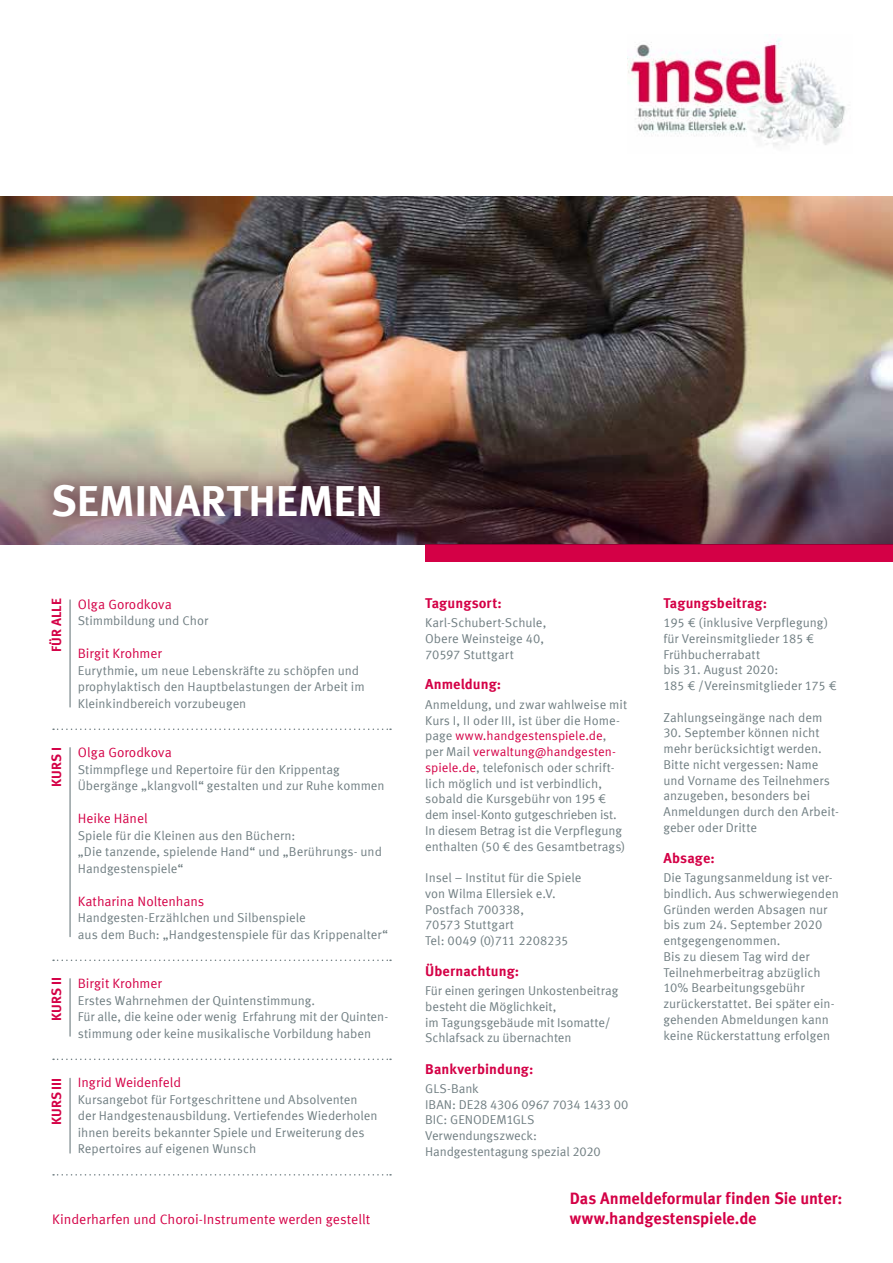
<style>
.page{position:relative;width:893px;height:1263px;background:#fff}
.page>*{position:absolute;margin:0;border:0;box-sizing:border-box;transform-origin:0 0}
.t1{font:700 43.5px "Meta Offc";color:#fff}
.t2{font:700 16.5px/19.5px "Meta Offc";letter-spacing:-.005em;color:#d40046}
.t3{font:700 14.25px "Meta Offc";letter-spacing:.005em;color:#d40046}
.t4{font:13.8px "Meta Offc Norm";letter-spacing:-.005em;color:#d40046}
.t5{font:13.5px "Meta Offc Norm";color:#d40046}
.t6{font:700 13.5px "Meta Offc";letter-spacing:-.005em;color:#d40046}
.t7{font:12.75px/15.8px "Meta Offc Norm";color:#707e82}
.s1{color:#d40046}
</style>
<div class="page">
<img style="left:0;top:197px;width:893px;height:225px">
<img style="left:627px;top:38px;width:219px;height:108px">
<div style="left:425px;top:544px;width:468px;height:17px;background:#d40046"></div>
<img style="left:0;top:422px;width:893px;height:122px">
<div style="left:35px;top:465px;width:365px;height:70px;background:#41001a;opacity:.78"></div>
<svg style="left:53px;top:728px;width:338px;height:2px"></svg>
<svg style="left:53px;top:959px;width:338px;height:2px"></svg>
<svg style="left:53px;top:1058px;width:338px;height:2px"></svg>
<svg style="left:53px;top:1174px;width:338px;height:1px"></svg>
<hr style="left:69px;top:600px;width:2px;height:107px;background:#707e82">
<hr style="left:69px;top:748px;width:2px;height:189px;background:#707e82">
<hr style="left:69px;top:979px;width:2px;height:57px;background:#707e82">
<hr style="left:69px;top:1078px;width:2px;height:75px;background:#707e82">
<h1 class="t1" style="left:51px;top:475px;width:334px">SEMINARTHEMEN</h1>
<p class="t6" style="left:48px;top:652px;width:55px;rotate:-90deg">FÜR ALLE</p>
<p class="t6" style="left:48px;top:787px;width:41px;rotate:-90deg">KURS I</p>
<p class="t6" style="left:48px;top:1021px;width:45px;rotate:-90deg">KURS II</p>
<p class="t6" style="left:48px;top:1125px;width:49px;rotate:-90deg">KURS III</p>
<p class="t5" style="left:78px;top:596px;width:96px">Olga Gorodkova</p>
<p class="t7" style="left:78px;top:613px;width:132px">Stimmbildung und Chor</p>
<p class="t5" style="left:78px;top:646px;width:86px">Birgit Krohmer</p>
<p class="t7" style="left:78px;top:662px;width:288px;line-height:16.5px">Eurythmie, um neue Lebenskräfte zu schöpfen und prophylaktisch den Hauptbelastungen der Arbeit im<br>Kleinkindbereich vorzubeugen</p>
<p class="t5" style="left:78px;top:745px;width:96px">Olga Gorodkova</p>
<p class="t7" style="left:78px;top:761px;width:308px;line-height:16.5px">Stimmpflege und Repertoire für den Krippentag<br>Übergänge „klangvoll“ gestalten und zur Ruhe kommen</p>
<p class="t5" style="left:78px;top:811px;width:71px">Heike Hänel</p>
<p class="t7" style="left:78px;top:827px;width:306px;line-height:16.5px">Spiele für die Kleinen aus den Büchern:<br>„Die tanzende, spielende Hand“ und „Berührungs- und<br>Handgestenspiele“</p>
<p class="t5" style="left:78px;top:893px;width:128px">Katharina Noltenhans</p>
<p class="t7" style="left:78px;top:910px;width:312px;line-height:16.5px">Handgesten-Erzählchen und Silbenspiele<br>aus dem Buch: „Handgestenspiele für das Krippenalter“</p>
<p class="t5" style="left:78px;top:976px;width:86px">Birgit Krohmer</p>
<p class="t7" style="left:78px;top:992px;width:312px;line-height:16.5px">Erstes Wahrnehmen der Quintenstimmung.<br>Für alle, die keine oder wenig Erfahrung mit der Quinten&shy;stimmung oder keine musikalische Vorbildung haben</p>
<p class="t5" style="left:78px;top:1075px;width:105px">Ingrid Weidenfeld</p>
<p class="t7" style="left:78px;top:1091px;width:301px;line-height:16.5px">Kursangebot für Fortgeschrittene und Absolventen der Handgestenausbildung. Vertiefendes Wiederholen ihnen bereits bekannter Spiele und Erweiterung des Repertoires auf eigenen Wunsch</p>
<p class="t4" style="left:52px;top:1211px;width:319px">Kinderharfen und Choroi-Instrumente werden gestellt</p>
<p class="t3" style="left:425px;top:594px;width:78px">Tagungsort:</p>
<p class="t7" style="left:425px;top:615px;width:123px">Karl-Schubert-Schule,<br>Obere Weinsteige 40,<br>70597 Stuttgart</p>
<p class="t3" style="left:425px;top:676px;width:78px">Anmeldung:</p>
<p class="t7" style="left:425px;top:697px;width:203px">Anmeldung, und zwar wahlweise mit Kurs I, II oder III, ist über die Home&shy;page <span class="s1">www.handgestenspiele.de</span>, per Mail <span class="s1">verwaltung@handgesten&shy;spiele.de</span>, telefonisch oder schrift&shy;lich möglich und ist verbindlich, sobald die Kursgebühr von 195 € dem insel-Konto gutgeschrieben ist.<br>In diesem Betrag ist die Verpflegung enthalten (50 € des Gesamtbetrags)</p>
<p class="t7" style="left:425px;top:870px;width:158px">Insel – Institut für die Spiele von Wilma Ellersiek e.V.<br>Postfach 700338,<br>70573 Stuttgart<br>Tel: 0049 (0)711 2208235</p>
<p class="t3" style="left:425px;top:962px;width:95px">Übernachtung:</p>
<p class="t7" style="left:425px;top:983px;width:194px">Für einen geringen Unkostenbeitrag besteht die Möglichkeit,<br>im Tagungsgebäude mit Isomatte/<br>Schlafsack zu übernachten</p>
<p class="t3" style="left:425px;top:1060px;width:110px">Bankverbindung:</p>
<p class="t7" style="left:425px;top:1081px;width:205px">GLS-Bank<br>IBAN: DE28 4306 0967 7034 1433 00<br>BIC: GENODEM1GLS<br>Verwendungszweck:<br>Handgestentagung spezial 2020</p>
<p class="t3" style="left:663px;top:594px;width:105px">Tagungsbeitrag:</p>
<p class="t7" style="left:663px;top:615px;width:175px">195 € (inklusive Verpflegung) für Vereinsmitglieder 185 €<br>Frühbucherrabatt<br>bis 31. August 2020:<br>185 € /Vereinsmitglieder 175 €</p>
<p class="t7" style="left:663px;top:710px;width:161px">Zahlungseingänge nach dem</p>
<p class="t7" style="left:663px;top:725px;width:177px">30. September können nicht mehr berücksichtigt werden.<br>Bitte nicht vergessen: Name und Vorname des Teilnehmers anzugeben, besonders bei<br>Anmeldungen durch den Arbeit&shy;geber oder Dritte</p>
<p class="t3" style="left:663px;top:849px;width:53px">Absage:</p>
<p class="t7" style="left:663px;top:870px;width:177px">Die Tagungsanmeldung ist ver&shy;bindlich. Aus schwerwiegenden<br>Gründen werden Absagen nur bis zum 24. September 2020 entgegengenommen.<br>Bis zu diesem Tag wird der<br>Teilnehmerbeitrag abzüglich<br>10% Bearbeitungsgebühr zurückerstattet. Bei später ein&shy;gehenden Abmeldungen kann keine Rückerstattung erfolgen</p>
<p class="t2" style="left:570px;top:1189px;width:274px">Das Anmeldeformular finden Sie unter: www.handgestenspiele.de</p>
</div>
